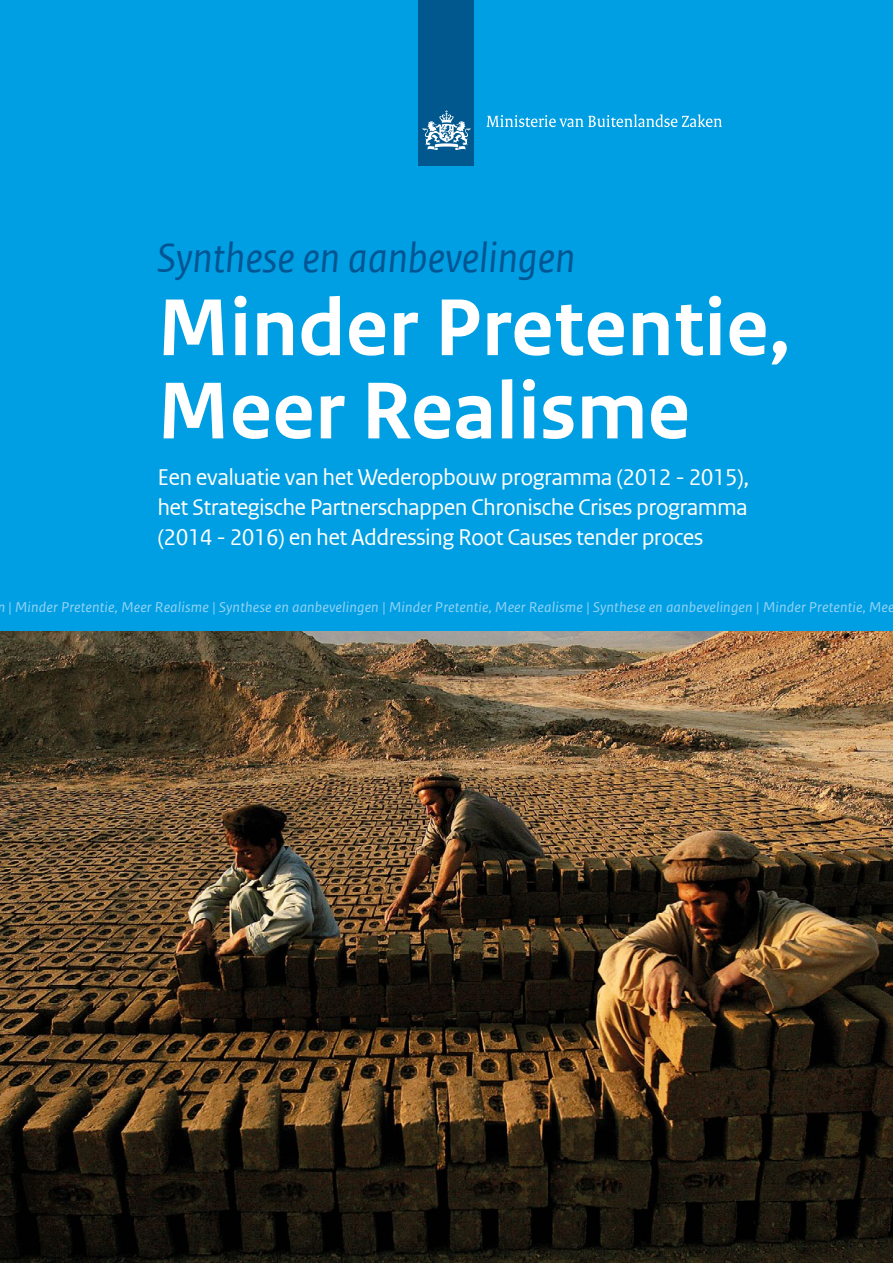
<style>
.page{position:relative;width:893px;height:1263px;background:#fff}
.page>*{position:absolute;margin:0;border:0;box-sizing:border-box;transform-origin:0 0}
.H1__titel{font:700 84.75px/83.2px "Rijksoverheid Sans Web Text";color:#fff}
.P__plat{font:italic 43.5px "Rijksoverheid Sans Web Text";color:#005693}
.P__intro_-_voorkan{font:24px/30px "Rijksoverheid Sans Web Text";letter-spacing:-.025em;color:#fff;text-align:justify}
.t1{font:italic 15px "Rijksoverheid Sans Text";letter-spacing:.01em;color:#92d2f4;scale:1.08 1}
</style>
<div class="page">
<div style="left:0;top:0;width:893px;height:632px;background:#009fe3"></div>
<img style="left:0;top:632px;width:893px;height:631px">
<div style="left:419px;top:0;width:55px;height:166px;background:#00588e"></div>
<svg style="left:423px;top:110px;width:47px;height:40px"></svg>
<svg style="left:486px;top:114px;width:236px;height:13px"></svg>
<p class="P__plat" style="left:157px;top:233px;width:420px">Synthese en aanbevelingen</p>
<h1 class="H1__titel" style="left:157px;top:287px;width:635px">Minder Pretentie,<br>Meer Realisme</h1>
<p class="P__intro_-_voorkan" style="left:157px;top:462px;width:593px">Een evaluatie van het Wederopbouw programma (2012 - 2015), het Strategische Partnerschappen Chronische Crises programma (2014 - 2016) en het Addressing Root Causes tender proces</p>
<p class="t1" style="left:-3px;top:599px;width:832px">n | Minder Pretentie, Meer Realisme | Synthese en aanbevelingen | Minder Pretentie, Meer Realisme | Synthese en aanbevelingen | Minder Pretentie, Mee</p>
</div>
